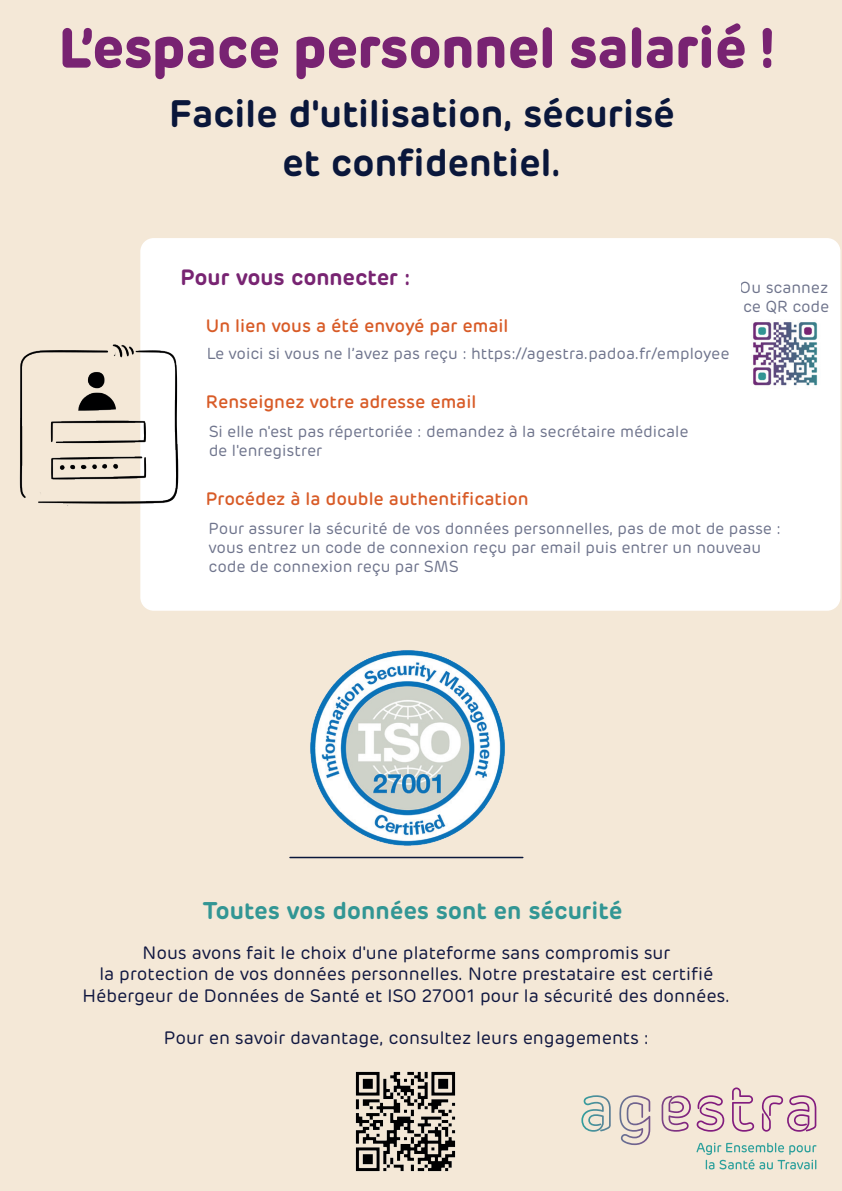
<style>
.page{position:relative;width:842px;height:1191px;background:#f4e8d7}
.page>*{position:absolute;margin:0;border:0;box-sizing:border-box;transform-origin:0 0}
.t1{font:700 56px "Rubrik";color:#782372}
.t2{font:600 38px/49.6px "Rubrik";color:#0a173b;text-align:center}
.t3{font:600 24px "Rubrik";color:#329694}
.t4{font:600 22px "Rubrik";color:#782472}
.t5{font:18px/21.6px "Rubrik";color:#101740;text-align:center}
.t6{font:500 18px "Rubrik";color:#d85b27}
.t7{font:16px/19.2px "Rubrik";color:#0f1840}
</style>
<div class="page">
<svg style="left:619px;top:1095px;width:31px;height:50px"></svg>
<svg style="left:697px;top:1095px;width:27px;height:36px"></svg>
<svg style="left:732px;top:1087px;width:22px;height:44px"></svg>
<svg style="left:581px;top:1095px;width:30px;height:36px"></svg>
<svg style="left:762px;top:1095px;width:54px;height:36px"></svg>
<svg style="left:662px;top:1095px;width:29px;height:36px"></svg>
<svg style="left:696px;top:1142px;width:120px;height:27px"></svg>
<div style="left:140px;top:238px;width:700px;height:373px;background:#fff;border-radius:13px"></div>
<img style="left:20px;top:344px;width:159px;height:161px">
<img style="left:310px;top:650px;width:195px;height:196px">
<hr style="left:290px;top:856px;width:233px;height:2px;background:#0a173b">
<img style="left:355px;top:1071px;width:101px;height:101px">
<img style="left:752px;top:322px;width:66px;height:64px">
<h1 class="t1" style="left:59px;top:12px;width:717px">L’espace personnel salarié !</h1>
<h2 class="t2" style="left:169px;top:89px;width:507px">Facile d'utilisation, sécurisé et confidentiel.</h2>
<h3 class="t4" style="left:180px;top:264px;width:231px">Pour vous connecter :</h3>
<p class="t6" style="left:206px;top:314px;width:304px">Un lien vous a été envoyé par email</p>
<p class="t7" style="left:206px;top:344px;width:525px">Le voici si vous ne l’avez pas reçu : https://agestra.padoa.fr/employee</p>
<p class="t7" style="left:740px;top:278px;width:91px">Ou scannez ce QR code</p>
<p class="t6" style="left:206px;top:391px;width:272px">Renseignez votre adresse email</p>
<p class="t7" style="left:209px;top:422px;width:481px">Si elle n'est pas répertoriée : demandez à la secrétaire médicale de l'enregistrer</p>
<p class="t6" style="left:206px;top:488px;width:324px">Procédez à la double authentification</p>
<p class="t7" style="left:209px;top:518px;width:574px">Pour assurer la sécurité de vos données personnelles, pas de mot de passe : vous entrez un code de connexion reçu par email puis entrer un nouveau code de connexion reçu par SMS</p>
<h3 class="t3" style="left:203px;top:895px;width:421px">Toutes vos données sont en sécurité</h3>
<p class="t5" style="left:83px;top:942px;width:649px">Nous avons fait le choix d'une plateforme sans compromis sur<br>la protection de vos données personnelles. Notre prestataire est certifié<br>Hébergeur de Données de Santé et ISO 27001 pour la sécurité des données.</p>
<p class="t5" style="left:164px;top:1026px;width:487px">Pour en savoir davantage, consultez leurs engagements :</p>
</div>
